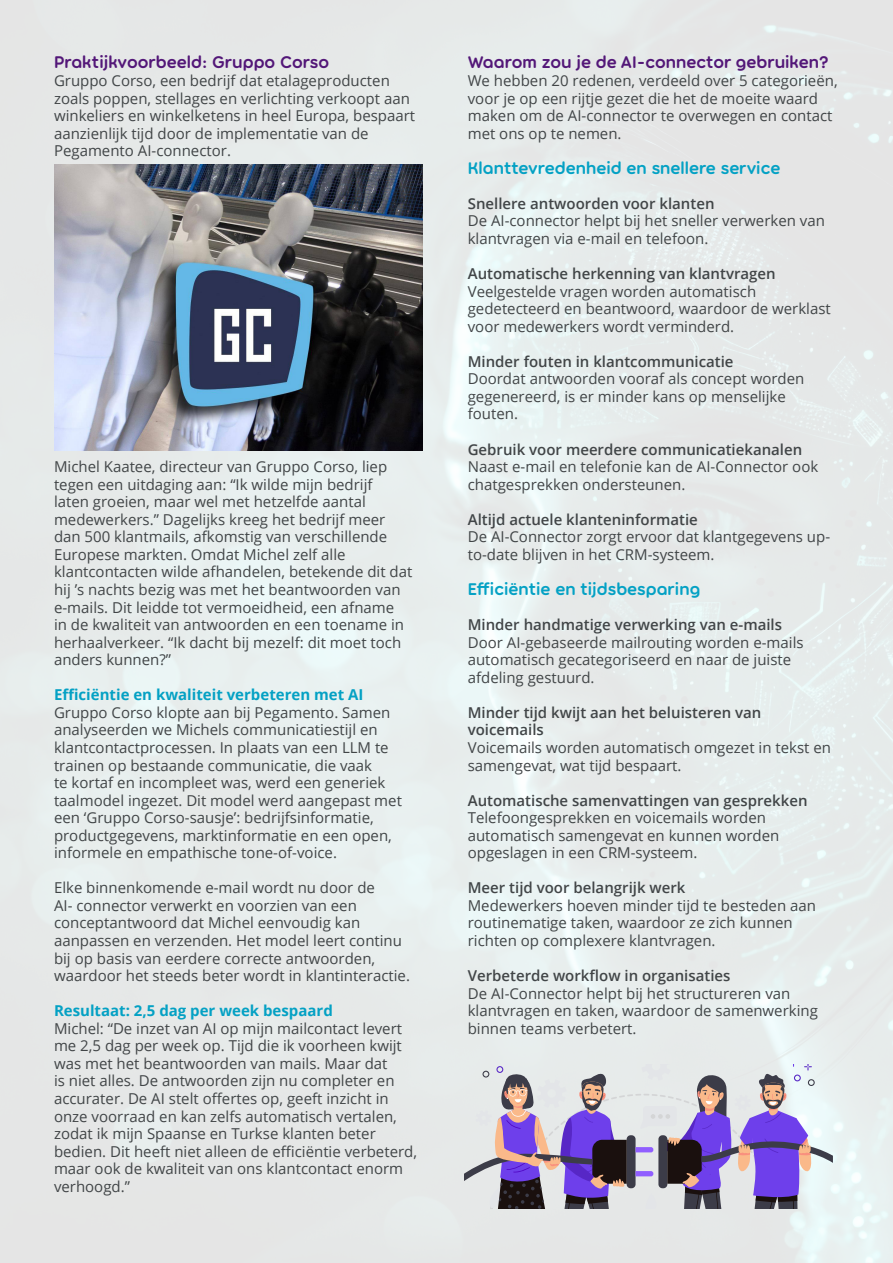
<style>
.page{position:relative;width:893px;height:1263px;background:#fff}
.page>*{position:absolute;margin:0;border:0;box-sizing:border-box;transform-origin:0 0}
.Body{font:600 18px "Torus";color:#531778}
.Body-2{font:600 18px "Torus";color:#04a1c4}
.Body-3{font:15px/17.5px "Open Sans";color:#414547}
.Body-4{font:600 15px/17.5px "Open Sans";color:#414547}
.Body-5{font:700 15px "Open Sans";color:#04a1c4}
.s1{font-weight:700;color:#04a1c4}
.s2{font-weight:600}
</style>
<div class="page">
<img style="left:0;top:0;width:893px;height:1263px">
<img style="left:54px;top:165px;width:368px;height:286px">
<svg style="left:465px;top:1064px;width:368px;height:145px;background:#ada0c1"></svg>
<p class="Body" style="left:54px;top:52px;width:277px">Praktijkvoorbeeld: Gruppo Corso</p>
<p class="Body-3" style="left:54px;top:71px;width:363px">Gruppo Corso, een bedrijf dat etalageproducten zoals poppen, stellages en verlichting verkoopt aan winkeliers en winkelketens in heel Europa, bespaart aanzienlijk tijd door de implementatie van de Pegamento AI-connector.</p>
<p class="Body-3" style="left:54px;top:457px;width:360px">Michel Kaatee, directeur van Gruppo Corso, liep tegen een uitdaging aan: “Ik wilde mijn bedrijf<br>laten groeien, maar wel met hetzelfde aantal medewerkers.” Dagelijks kreeg het bedrijf meer dan 500 klantmails, afkomstig van verschillende Europese markten. Omdat Michel zelf alle klantcontacten wilde afhandelen, betekende dit dat hij ’s nachts bezig was met het beantwoorden van e-mails. Dit leidde tot vermoeidheid, een afname<br>in de kwaliteit van antwoorden en een toename in herhaalverkeer. “Ik dacht bij mezelf: dit moet toch anders kunnen?”</p>
<p class="Body-3" style="left:54px;top:686px;width:349px"><span class="s1">Efficiëntie en kwaliteit verbeteren met AI </span>Gruppo Corso klopte aan bij Pegamento. Samen analyseerden we Michels communicatiestijl en klantcontactprocessen. In plaats van een LLM te trainen op bestaande communicatie, die vaak<br>te kortaf en incompleet was, werd een generiek taalmodel ingezet. Dit model werd aangepast met een ‘Gruppo Corso-sausje’: bedrijfsinformatie, productgegevens, marktinformatie en een open, informele en empathische tone-of-voice.</p>
<p class="Body-3" style="left:54px;top:879px;width:357px">Elke binnenkomende e-mail wordt nu door de<br>AI- connector verwerkt en voorzien van een conceptantwoord dat Michel eenvoudig kan aanpassen en verzenden. Het model leert continu bij op basis van eerdere correcte antwoorden, waardoor het steeds beter wordt in klantinteractie.</p>
<p class="Body-5" style="left:54px;top:1000px;width:280px">Resultaat: 2,5 dag per week bespaard</p>
<p class="Body-3" style="left:54px;top:1019px;width:365px">Michel: “De inzet van AI op mijn mailcontact levert me 2,5 dag per week op. Tijd die ik voorheen kwijt was met het beantwoorden van mails. Maar dat<br>is niet alles. De antwoorden zijn nu completer en accurater. De AI stelt offertes op, geeft inzicht in onze voorraad en kan zelfs automatisch vertalen, zodat ik mijn Spaanse en Turkse klanten beter bedien. Dit heeft niet alleen de efficiëntie verbeterd, maar ook de kwaliteit van ons klantcontact enorm verhoogd.”</p>
<p class="Body" style="left:468px;top:52px;width:363px">Waarom zou je de AI-connector gebruiken?</p>
<p class="Body-3" style="left:468px;top:71px;width:371px">We hebben 20 redenen, verdeeld over 5 categorieën, voor je op een rijtje gezet die het de moeite waard maken om de AI-connector te overwegen en contact met ons op te nemen.</p>
<p class="Body-2" style="left:468px;top:157px;width:314px">Klanttevredenheid en snellere service</p>
<p class="Body-4" style="left:468px;top:194px;width:248px">Snellere antwoorden voor klanten</p>
<p class="Body-3" style="left:468px;top:212px;width:359px">De AI-connector helpt bij het sneller verwerken van klantvragen via e-mail en telefoon.</p>
<p class="Body-3" style="left:468px;top:264px;width:365px"><span class="s2">Automatische herkenning van klantvragen </span>Veelgestelde vragen worden automatisch gedetecteerd en beantwoord, waardoor de werklast voor medewerkers wordt verminderd.</p>
<p class="Body-4" style="left:468px;top:352px;width:267px">Minder fouten in klantcommunicatie</p>
<p class="Body-3" style="left:468px;top:370px;width:338px">Doordat antwoorden vooraf als concept worden gegenereerd, is er minder kans op menselijke fouten.</p>
<p class="Body-3" style="left:468px;top:440px;width:352px"><span class="s2">Gebruik voor meerdere communicatiekanalen<br></span>Naast e-mail en telefonie kan de AI-Connector ook chatgesprekken ondersteunen.</p>
<p class="Body-4" style="left:468px;top:510px;width:232px">Altijd actuele klanteninformatie</p>
<p class="Body-3" style="left:468px;top:528px;width:364px">De AI-Connector zorgt ervoor dat klantgegevens up&shy;to-date blijven in het CRM-systeem.</p>
<p class="Body-2" style="left:468px;top:578px;width:234px">Efficiëntie en tijdsbesparing</p>
<p class="Body-4" style="left:468px;top:615px;width:316px">Minder handmatige verwerking van e-mails</p>
<p class="Body-3" style="left:468px;top:633px;width:337px">Door AI-gebaseerde mailrouting worden e-mails automatisch gecategoriseerd en naar de juiste afdeling gestuurd.</p>
<p class="Body-4" style="left:468px;top:703px;width:295px">Minder tijd kwijt aan het beluisteren van voicemails</p>
<p class="Body-3" style="left:468px;top:738px;width:365px">Voicemails worden automatisch omgezet in tekst en samengevat, wat tijd bespaart.</p>
<p class="Body-3" style="left:468px;top:791px;width:341px"><span class="s2">Automatische samenvattingen van gesprekken </span>Telefoongesprekken en voicemails worden automatisch samengevat en kunnen worden opgeslagen in een CRM-systeem.</p>
<p class="Body-4" style="left:468px;top:879px;width:219px">Meer tijd voor belangrijk werk</p>
<p class="Body-3" style="left:468px;top:896px;width:350px">Medewerkers hoeven minder tijd te besteden aan routinematige taken, waardoor ze zich kunnen richten op complexere klantvragen.</p>
<p class="Body-4" style="left:468px;top:966px;width:264px">Verbeterde workflow in organisaties</p>
<p class="Body-3" style="left:468px;top:984px;width:352px">De AI-Connector helpt bij het structureren van klantvragen en taken, waardoor de samenwerking binnen teams verbetert.</p>
</div>
